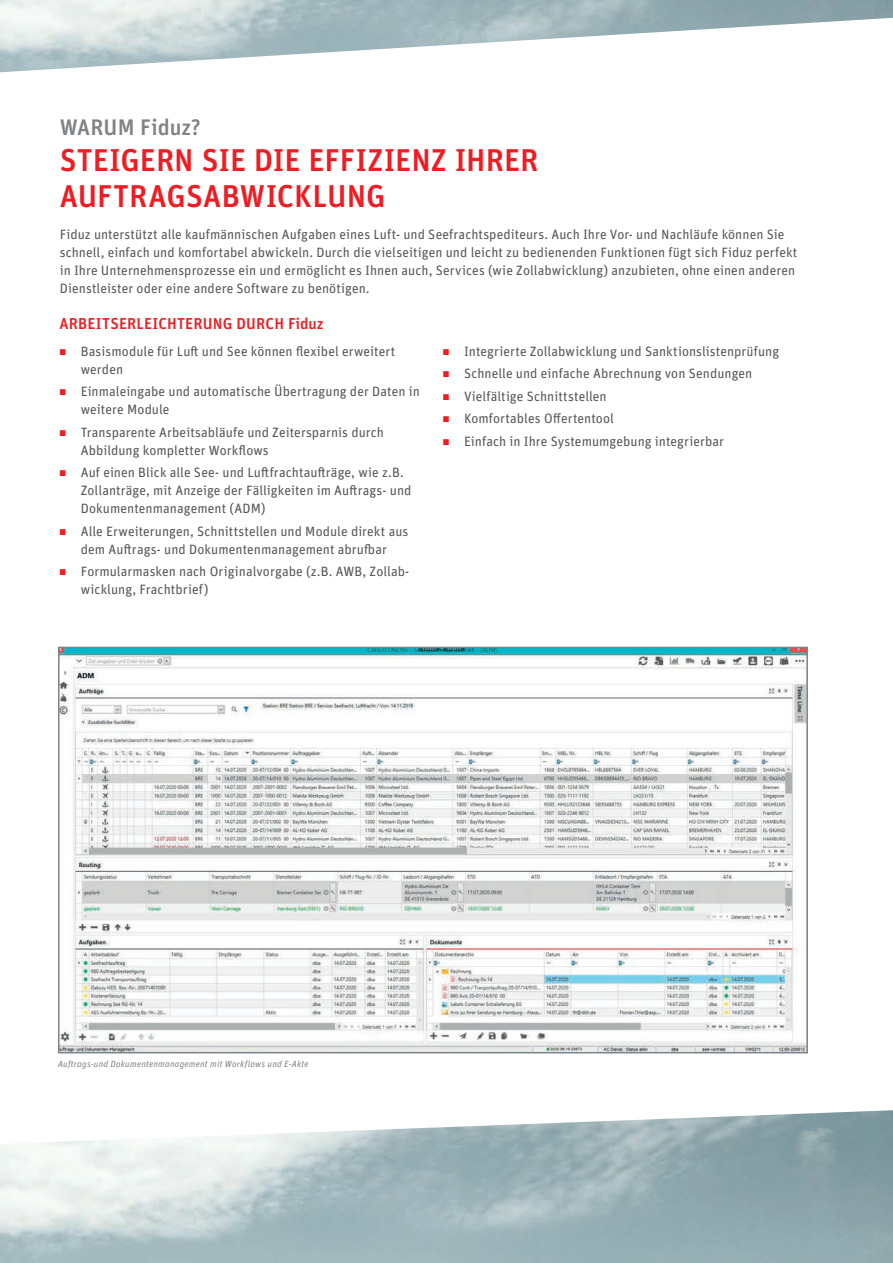
<style>
.page{position:relative;width:893px;height:1263px;background:#fff}
.page>*{position:absolute;margin:0;border:0;box-sizing:border-box;transform-origin:0 0}
.t1{font:500 31.5px/36px "Unit O Tdbh";color:#ee1d23}
.t2{font:500 22.5px "Unit O Tdbh";color:#808285}
.t3{font:500 15.75px "Unit O Tdbh";letter-spacing:.015em;color:#ee1d23}
.t4{font:13.5px/18px "Unit O Tdbh";letter-spacing:.005em;color:#57585a}
.t5{font:italic 9px "Unit O Tdbh";letter-spacing:.025em;color:#808285}
.s1{color:#ee1d23}
</style>
<div class="page">
<img style="left:61px;top:650px;width:744px;height:400px">
<div style="left:58px;top:647px;width:750px;height:406px;border:2px solid #808285"></div>
<h2 class="t2" style="left:60px;top:113px;width:143px">WARUM Fiduz?</h2>
<h1 class="t1" style="left:60px;top:142px;width:480px">STEIGERN SIE DIE EFFIZIENZ IHRER<br>AUFTRAGSABWICKLUNG</h1>
<p class="t4" style="left:60px;top:225px;width:739px">Fiduz unterstützt alle kaufmännischen Aufgaben eines Luft- und Seefrachtspediteurs. Auch Ihre Vor- und Nachläufe können Sie schnell, einfach und komfortabel abwickeln. Durch die vielseitigen und leicht zu bedienenden Funktionen fügt sich Fiduz perfekt in Ihre Unternehmensprozesse ein und ermöglicht es Ihnen auch, Services (wie Zollabwicklung) anzubieten, ohne einen anderen Dienstleister oder eine andere Software zu benötigen.</p>
<p class="t3" style="left:60px;top:313px;width:266px">ARBEITSERLEICHTERUNG DURCH Fiduz</p>
<p class="t4" style="left:81px;top:342px;width:316px;text-indent:-21px"><span class="s1">•</span> Basismodule für Luft und See können flexibel erweitert werden</p>
<p class="t4" style="left:81px;top:382px;width:341px;text-indent:-21px"><span class="s1">•</span> Einmaleingabe und automatische Übertragung der Daten in weitere Module</p>
<p class="t4" style="left:81px;top:423px;width:305px;text-indent:-21px"><span class="s1">•</span> Transparente Arbeitsabläufe und Zeitersparnis durch<br>Abbildung kompletter Workflows</p>
<p class="t4" style="left:81px;top:463px;width:332px;text-indent:-21px"><span class="s1">•</span> Auf einen Blick alle See- und Luftfrachtaufträge, wie z.B.<br>Zollanträge, mit Anzeige der Fälligkeiten im Auftrags- und<br>Dokumentenmanagement (ADM)</p>
<p class="t4" style="left:60px;top:522px;width:350px;text-align:center"><span class="s1">•</span> Alle Erweiterungen, Schnittstellen und Module direkt aus dem Auftrags- und Dokumentenmanagement abrufbar</p>
<p class="t4" style="left:81px;top:562px;width:330px;text-indent:-21px"><span class="s1">•</span> Formularmasken nach Originalvorgabe (z.B. AWB, Zollab&shy;wicklung, Frachtbrief)</p>
<p class="t4" style="left:443px;top:342px;width:338px"><span class="s1">•</span> Integrierte Zollabwicklung und Sanktionslistenprüfung</p>
<p class="t4" style="left:443px;top:364px;width:311px"><span class="s1">•</span> Schnelle und einfache Abrechnung von Sendungen</p>
<p class="t4" style="left:443px;top:387px;width:166px"><span class="s1">•</span> Vielfältige Schnittstellen</p>
<p class="t4" style="left:443px;top:409px;width:173px"><span class="s1">•</span> Komfortables Offertentool</p>
<p class="t4" style="left:443px;top:432px;width:283px"><span class="s1">•</span> Einfach in Ihre Systemumgebung integrierbar</p>
<p class="t5" style="left:58px;top:1059px;width:252px">Auftrags-und Dokumentenmanagement mit Workflows und E-Akte</p>
</div>
